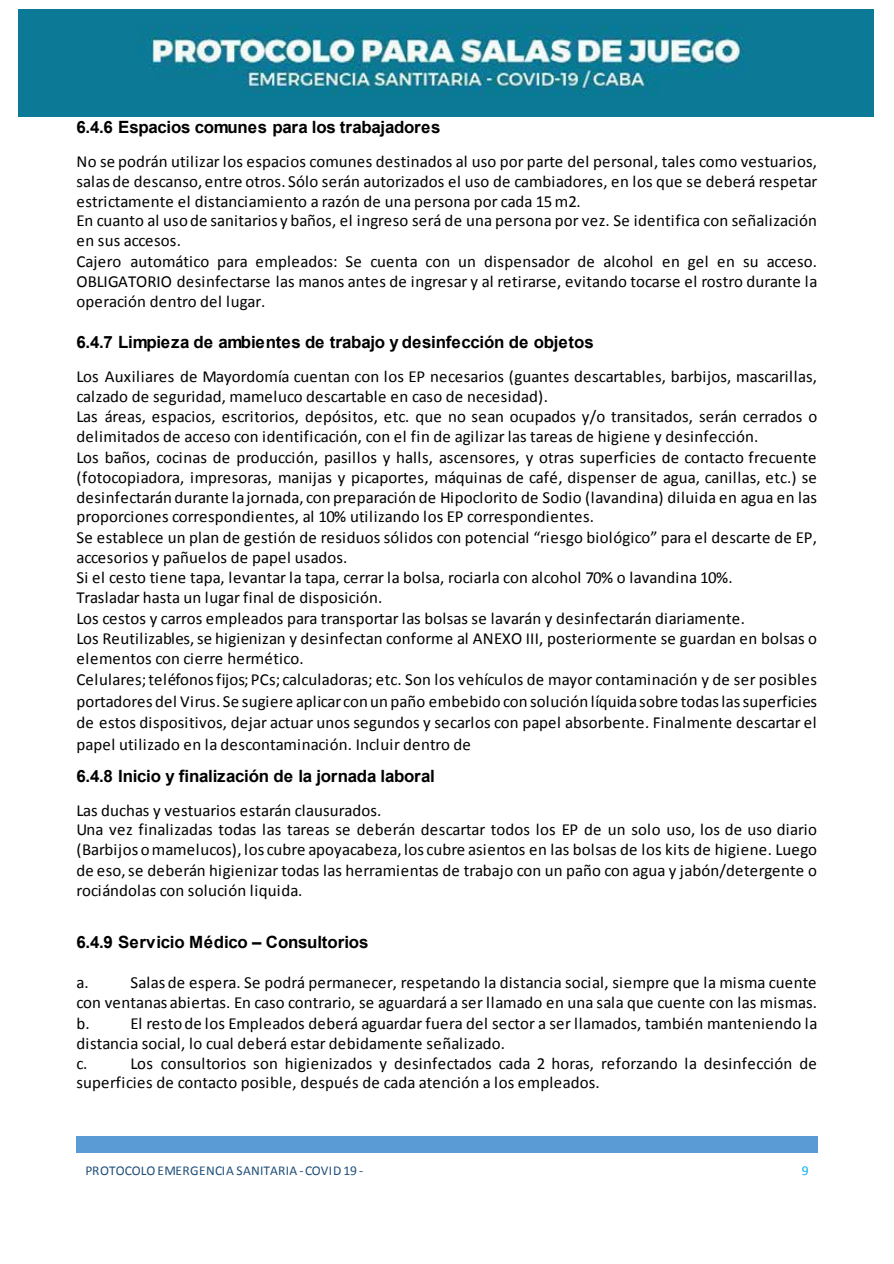
<style>
.page{position:relative;width:894px;height:1264px;background:#fff}
.page>*{position:absolute;margin:0;border:0;box-sizing:border-box;transform-origin:0 0}
.t1{font:16.8px/20.4px "Calibri";letter-spacing:.01em;color:#000}
.t2{font:700 16.8px "Arial";letter-spacing:-.01em;color:#000}
.t3{font:13.5px "Calibri";letter-spacing:.01em;color:#1f4e79}
.t4{font:13.5px "Calibri";color:#00b0f0}
</style>
<div class="page">
<div style="left:76px;top:1135px;width:524px;height:17px;background:#5b9bd5"></div>
<div style="left:600px;top:1135px;width:217px;height:17px;background:#5b9bd5"></div>
<img style="left:18px;top:10px;width:855px;height:107px">
<p class="t2" style="left:76px;top:115px;width:365px">6.4.6 Espacios comunes para los trabajadores</p>
<p class="t1" style="left:76px;top:150px;width:742px">No se podrán utilizar los espacios comunes destinados al uso por parte del personal, tales como vestuarios, salas de descanso, entre otros. Sólo serán autorizados el uso de cambiadores, en los que se deberá respetar estrictamente el distanciamiento a razón de una persona por cada 15 m2.<br>En cuanto al uso de sanitarios y baños, el ingreso será de una persona por vez. Se identifica con señalización en sus accesos.<br>Cajero automático para empleados: Se cuenta con un dispensador de alcohol en gel en su acceso.<br>OBLIGATORIO desinfectarse las manos antes de ingresar y al retirarse, evitando tocarse el rostro durante la operación dentro del lugar.</p>
<p class="t2" style="left:76px;top:330px;width:518px">6.4.7 Limpieza de ambientes de trabajo y desinfección de objetos</p>
<p class="t1" style="left:76px;top:365px;width:742px">Los Auxiliares de Mayordomía cuentan con los EP necesarios (guantes descartables, barbijos, mascarillas, calzado de seguridad, mameluco descartable en caso de necesidad).<br>Las áreas, espacios, escritorios, depósitos, etc. que no sean ocupados y/o transitados, serán cerrados o delimitados de acceso con identificación, con el fin de agilizar las tareas de higiene y desinfección.<br>Los baños, cocinas de producción, pasillos y halls, ascensores, y otras superficies de contacto frecuente (fotocopiadora, impresoras, manijas y picaportes, máquinas de café, dispenser de agua, canillas, etc.) se desinfectarán durante la jornada, con preparación de Hipoclorito de Sodio (lavandina) diluida en agua en las proporciones correspondientes, al 10% utilizando los EP correspondientes.<br>Se establece un plan de gestión de residuos sólidos con potencial “riesgo biológico” para el descarte de EP, accesorios y pañuelos de papel usados.<br>Si el cesto tiene tapa, levantar la tapa, cerrar la bolsa, rociarla con alcohol 70% o lavandina 10%.<br>Trasladar hasta un lugar final de disposición.<br>Los cestos y carros empleados para transportar las bolsas se lavarán y desinfectarán diariamente.<br>Los Reutilizables, se higienizan y desinfectan conforme al ANEXO III, posteriormente se guardan en bolsas o elementos con cierre hermético.<br>Celulares; teléfonos fijos; PCs; calculadoras; etc. Son los vehículos de mayor contaminación y de ser posibles portadores del Virus. Se sugiere aplicar con un paño embebido con solución líquida sobre todas las superficies de estos dispositivos, dejar actuar unos segundos y secarlos con papel absorbente. Finalmente descartar el papel utilizado en la descontaminación. Incluir dentro de</p>
<p class="t2" style="left:76px;top:764px;width:359px">6.4.8 Inicio y finalización de la jornada laboral</p>
<p class="t1" style="left:76px;top:799px;width:742px;line-height:20px">Las duchas y vestuarios estarán clausurados.<br>Una vez finalizadas todas las tareas se deberán descartar todos los EP de un solo uso, los de uso diario (Barbijos o mamelucos), los cubre apoyacabeza, los cubre asientos en las bolsas de los kits de higiene. Luego de eso, se deberán higienizar todas las herramientas de trabajo con un paño con agua y jabón/detergente o rociándolas con solución liquida.</p>
<p class="t2" style="left:76px;top:929px;width:293px">6.4.9 Servicio Médico – Consultorios</p>
<p class="t1" style="left:76px;top:971px;width:14px">a.</p>
<p class="t1" style="left:76px;top:971px;width:741px;text-align:justify;text-indent:54px">Salas de espera. Se podrá permanecer, respetando la distancia social, siempre que la misma cuente con ventanas abiertas. En caso contrario, se aguardará a ser llamado en una sala que cuente con las mismas. b.</p>
<p class="t1" style="left:76px;top:1012px;width:742px;text-indent:54px">El resto de los Empleados deberá aguardar fuera del sector a ser llamados, también manteniendo la distancia social, lo cual deberá estar debidamente señalizado.<br>c.</p>
<p class="t1" style="left:76px;top:1053px;width:741px;line-height:19px;text-indent:54px">Los consultorios son higienizados y desinfectados cada 2 horas, reforzando la desinfección de superficies de contacto posible, después de cada atención a los empleados.</p>
<p class="t3" style="left:86px;top:1162px;width:279px">PROTOCOLO EMERGENCIA SANITARIA -COVID19 -</p>
<p class="t4" style="left:801px;top:1162px;width:8px">9</p>
</div>
